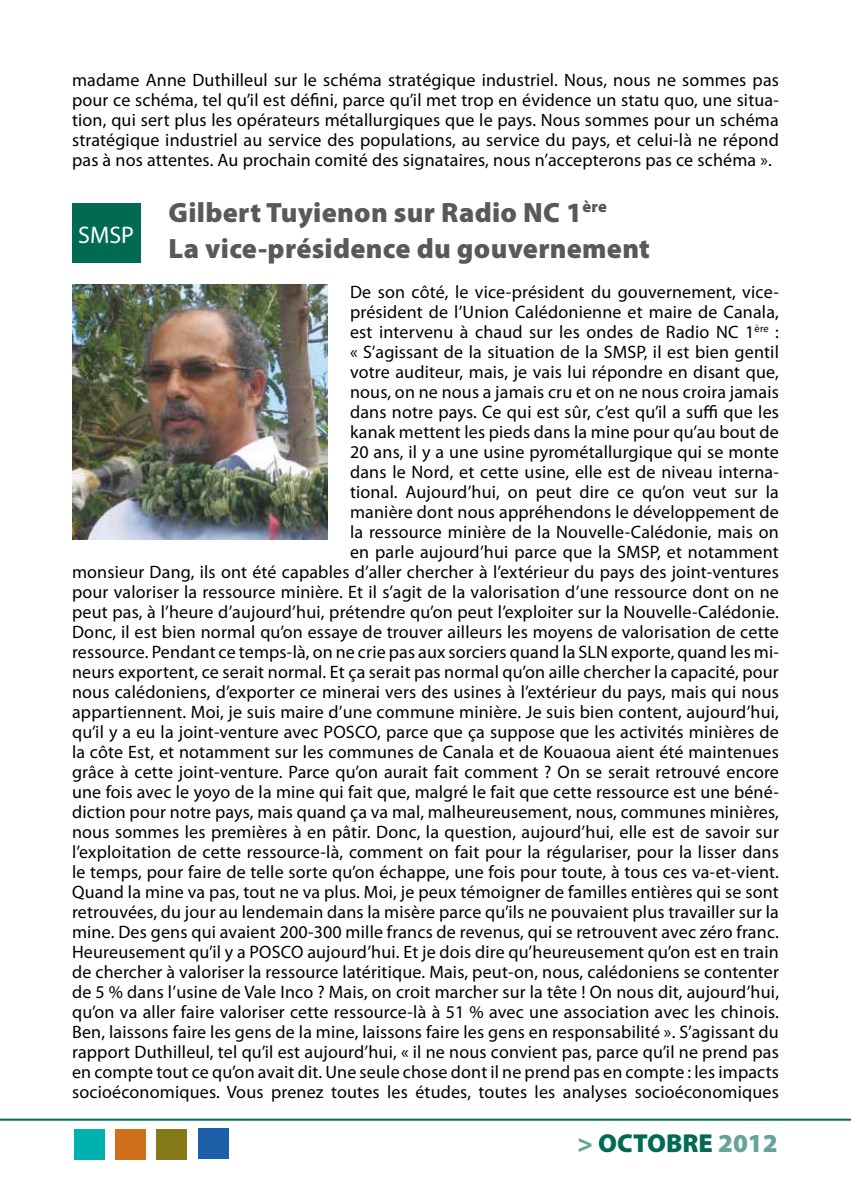
<style>
.page{position:relative;width:851px;height:1191px;background:#fff}
.page>*{position:absolute;margin:0;border:0;box-sizing:border-box;transform-origin:0 0}
.t1{font:900 28px/36px "Myriad Pro";letter-spacing:.01em;color:#58595b}
.t2{font:900 26px "Myriad Pro";color:#64a598}
.t3{font:900 26px "Myriad Pro";color:#006a53}
.t4{font:24px "Myriad Pro";color:#fff}
.t5{font:18px/20px "Myriad Pro";letter-spacing:.01em;color:#000;text-align:justify}
.s1{color:#64a598}
.s2{color:#006a53}
</style>
<div class="page">
<div style="left:74px;top:1129px;width:30px;height:30px;background:#00b1b0"></div>
<div style="left:115px;top:1129px;width:31px;height:30px;background:#ce6f19"></div>
<div style="left:156px;top:1129px;width:31px;height:30px;background:#847a18"></div>
<div style="left:198px;top:1128px;width:31px;height:31px;background:#1d5ea8"></div>
<hr style="left:0;top:1118px;width:850px;height:2px;background:#006a53">
<img style="left:72px;top:284px;width:255px;height:255px">
<div style="left:72px;top:203px;width:68px;height:59px;background:#006a53"></div>
<p class="t5" style="left:72px;top:69px;width:708px">madame Anne Duthilleul sur le schéma stratégique industriel. Nous, nous ne sommes pas pour ce schéma, tel qu’il est défini, parce qu’il met trop en évidence un statu quo, une situa&shy;tion, qui sert plus les opérateurs métallurgiques que le pays. Nous sommes pour un schéma stratégique industriel au service des populations, au service du pays, et celui-là ne répond pas à nos attentes. Au prochain comité des signataires, nous n’accepterons pas ce schéma ».</p>
<h1 class="t1" style="left:168px;top:193px;width:483px">Gilbert Tuyienon sur Radio NC 1<sup>ère<br></sup>La vice-présidence du gouvernement</h1>
<p class="t5" style="left:72px;top:281px;width:708px;text-align:right">De son côté, le vice-président du gouvernement, vice-<br>président de l’Union Calédonienne et maire de Canala,<br>est intervenu à chaud sur les ondes de Radio NC 1<sup>ère</sup> :<br>« S’agissant de la situation de la SMSP, il est bien gentil<br>votre auditeur, mais, je vais lui répondre en disant que,<br>nous, on ne nous a jamais cru et on ne nous croira jamais<br>dans notre pays. Ce qui est sûr, c’est qu’il a suffi que les<br>kanak mettent les pieds dans la mine pour qu’au bout de<br>20 ans, il y a une usine pyrométallurgique qui se monte<br>dans le Nord, et cette usine, elle est de niveau interna-<br>tional. Aujourd’hui, on peut dire ce qu’on veut sur la<br>manière dont nous appréhendons le développement de<br>la ressource minière de la Nouvelle-Calédonie, mais on<br>en parle aujourd’hui parce que la SMSP, et notamment<br>monsieur Dang, ils ont été capables d’aller chercher à l’extérieur du pays des joint-ventures pour valoriser la ressource minière. Et il s’agit de la valorisation d’une ressource dont on ne peut pas, à l’heure d’aujourd’hui, prétendre qu’on peut l’exploiter sur la Nouvelle-Calédonie.<br>Donc, il est bien normal qu’on essaye de trouver ailleurs les moyens de valorisation de cette ressource. Pendant ce temps-là, on ne crie pas aux sorciers quand la SLN exporte, quand les mi&shy;neurs exportent, ce serait normal. Et ça serait pas normal qu’on aille chercher la capacité, pour nous calédoniens, d’exporter ce minerai vers des usines à l’extérieur du pays, mais qui nous appartiennent. Moi, je suis maire d’une commune minière. Je suis bien content, aujourd’hui, qu’il y a eu la joint-venture avec POSCO, parce que ça suppose que les activités minières de la côte Est, et notamment sur les communes de Canala et de Kouaoua aient été maintenues grâce à cette joint-venture. Parce qu’on aurait fait comment ? On se serait retrouvé encore une fois avec le yoyo de la mine qui fait que, malgré le fait que cette ressource est une béné&shy;diction pour notre pays, mais quand ça va mal, malheureusement, nous, communes minières, nous sommes les premières à en pâtir. Donc, la question, aujourd’hui, elle est de savoir sur l’exploitation de cette ressource-là, comment on fait pour la régulariser, pour la lisser dans le temps, pour faire de telle sorte qu’on échappe, une fois pour toute, à tous ces va-et-vient.<br>Quand la mine va pas, tout ne va plus. Moi, je peux témoigner de familles entières qui se sont retrouvées, du jour au lendemain dans la misère parce qu’ils ne pouvaient plus travailler sur la mine. Des gens qui avaient 200-300 mille francs de revenus, qui se retrouvent avec zéro franc.<br>Heureusement qu’il y a POSCO aujourd’hui. Et je dois dire qu’heureusement qu’on est en train de chercher à valoriser la ressource latéritique. Mais, peut-on, nous, calédoniens se contenter de 5 % dans l’usine de Vale Inco ? Mais, on croit marcher sur la tête ! On nous dit, aujourd’hui, qu’on va aller faire valoriser cette ressource-là à 51 % avec une association avec les chinois.<br>Ben, laissons faire les gens de la mine, laissons faire les gens en responsabilité ». S’agissant du rapport Duthilleul, tel qu’il est aujourd’hui, « il ne nous convient pas, parce qu’il ne prend pas en compte tout ce qu’on avait dit. Une seule chose dont il ne prend pas en compte : les impacts socioéconomiques. Vous prenez toutes les études, toutes les analyses socioéconomiques</p>
<h3 class="t4" style="left:78px;top:220px;width:57px">SMSP</h3>
<h2 class="t3" style="left:577px;top:1126px;width:39px"><span class="s1">&gt;</span>OCTO</h2>
<h2 class="t2" style="left:666px;top:1126px;width:113px"><span class="s2">BRE</span> 2012</h2>
</div>
